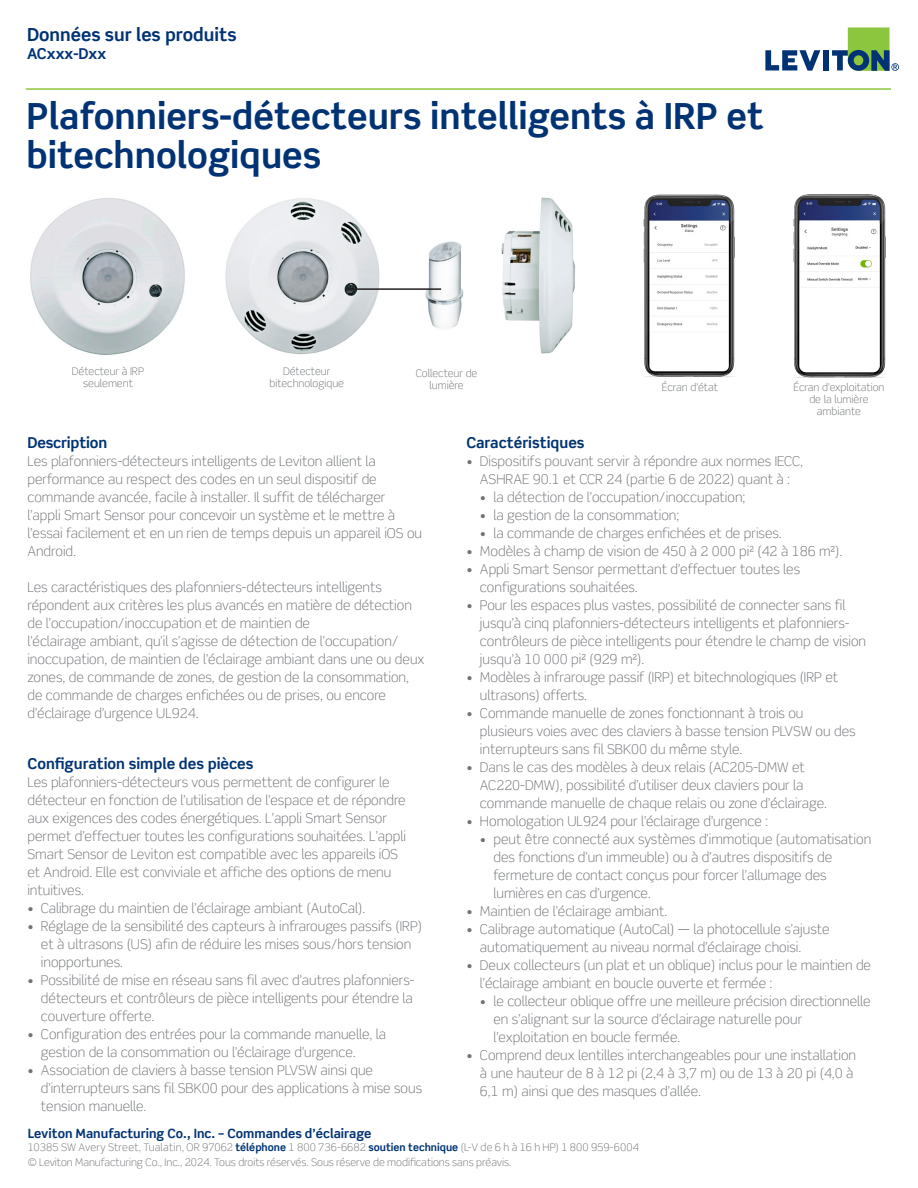
<style>
.page{position:relative;width:918px;height:1188px;background:#fff}
.page>*{position:absolute;margin:0;border:0;box-sizing:border-box;transform-origin:0 0}
.Main_Headline_BIG{font:700 36px/39px "Scene Std";color:#013374}
.t1{font:700 18px "Scene Std";color:#013374}
.Body_Copy{font:700 15px "Scene Std";color:#013374}
.Captions{font:700 15px "Scene Std";color:#013374}
.Body_Copy-2{font:300 13.5px/18px "Scene Std";color:#707276}
.t2{font:700 12.75px "Scene Std";color:#013374}
.t3{font:300 10.5px "Scene Std";color:#707276}
.Captions-2{font:300 10.5px/12px "Scene Std";color:#6f7275;text-align:center}
.s1{font-weight:700;color:#013374}
</style>
<div class="page">
<svg style="left:765px;top:50px;width:55px;height:21px"></svg>
<div style="left:823px;top:50px;width:6px;height:20px;background:#013374"></div>
<svg style="left:832px;top:27px;width:67px;height:44px"></svg>
<hr style="left:26px;top:88px;width:865px;height:2px;background:#8bc63e">
<img style="left:425px;top:241px;width:39px;height:87px">
<img style="left:225px;top:198px;width:155px;height:157px">
<img style="left:501px;top:197px;width:75px;height:157px">
<hr style="left:347px;top:288px;width:94px;height:2px;background:#231f20">
<img style="left:30px;top:198px;width:155px;height:157px">
<img style="left:793px;top:194px;width:93px;height:183px">
<img style="left:643px;top:194px;width:92px;height:183px">
<p class="t1" style="left:27px;top:23px;width:211px">Données sur les produits</p>
<p class="Captions" style="left:27px;top:44px;width:81px">ACxxx-Dxx</p>
<p class="Main_Headline_BIG" style="left:27px;top:96px;width:739px">Plafonniers-détecteurs intelligents à IRP et bitechnologiques</p>
<p class="Captions-2" style="left:72px;top:366px;width:74px">Détecteur à IRP seulement</p>
<p class="Captions-2" style="left:269px;top:366px;width:76px">Détecteur bitechnologique</p>
<p class="Captions-2" style="left:416px;top:368px;width:63px">Collecteur de lumière</p>
<p class="Captions-2" style="left:662px;top:381px;width:58px">Écran d’état</p>
<p class="Captions-2" style="left:793px;top:381px;width:93px">Écran d’exploitation de la lumière ambiante</p>
<p class="Body_Copy" style="left:27px;top:433px;width:81px">Description</p>
<p class="Body_Copy-2" style="left:27px;top:452px;width:396px">Les plafonniers-détecteurs intelligents de Leviton allient la performance au respect des codes en un seul dispositif de commande avancée, facile à installer. Il suffit de télécharger<br>l’appli Smart Sensor pour concevoir un système et le mettre à l’essai facilement et en un rien de temps depuis un appareil iOS ou Android.</p>
<p class="Body_Copy-2" style="left:27px;top:578px;width:386px">Les caractéristiques des plafonniers-détecteurs intelligents répondent aux critères les plus avancés en matière de détection de l’occupation/inoccupation et de maintien de</p>
<p class="Body_Copy-2" style="left:27px;top:632px;width:399px">l’éclairage ambiant, qu’il s’agisse de détection de l’occupation/ inoccupation, de maintien de l’éclairage ambiant dans une ou deux zones, de commande de zones, de gestion de la consommation, de commande de charges enfichées ou de prises, ou encore d’éclairage d’urgence UL924.</p>
<p class="Body_Copy" style="left:27px;top:754px;width:228px">Configuration simple des pièces</p>
<p class="Body_Copy-2" style="left:27px;top:773px;width:380px">Les plafonniers-détecteurs vous permettent de configurer le détecteur en fonction de l’utilisation de l’espace et de répondre aux exigences des codes énergétiques. L’appli Smart Sensor permet d’effectuer toutes les configurations souhaitées. L’appli Smart Sensor de Leviton est compatible avec les appareils iOS et Android. Elle est conviviale et affiche des options de menu intuitives.</p>
<p class="Body_Copy-2" style="left:27px;top:899px;width:339px">• Calibrage du maintien de l’éclairage ambiant (AutoCal).</p>
<p class="Body_Copy-2" style="left:41px;top:917px;width:383px;text-indent:-14px">• Réglage de la sensibilité des capteurs à infrarouges passifs (IRP) et à ultrasons (US) afin de réduire les mises sous/hors tension inopportunes.</p>
<p class="Body_Copy-2" style="left:41px;top:971px;width:375px;text-indent:-14px">• Possibilité de mise en réseau sans fil avec d’autres plafonniers&shy;détecteurs et contrôleurs de pièce intelligents pour étendre la couverture offerte.</p>
<p class="Body_Copy-2" style="left:41px;top:1025px;width:347px;text-indent:-14px">• Configuration des entrées pour la commande manuelle, la gestion de la consommation ou l’éclairage d’urgence.</p>
<p class="Body_Copy-2" style="left:41px;top:1061px;width:383px;text-indent:-14px">• Association de claviers à basse tension PLVSW ainsi que d’interrupteurs sans fil SBK00 pour des applications à mise sous tension manuelle.</p>
<p class="Body_Copy" style="left:466px;top:433px;width:120px">Caractéristiques</p>
<p class="Body_Copy-2" style="left:466px;top:452px;width:338px;text-align:center">• Dispositifs pouvant servir à répondre aux normes IECC,<br>ASHRAE 90.1 et CCR 24 (partie 6 de 2022) quant à :</p>
<p class="Body_Copy-2" style="left:480px;top:488px;width:267px">• la détection de l’occupation/inoccupation;</p>
<p class="Body_Copy-2" style="left:480px;top:506px;width:201px">• la gestion de la consommation;</p>
<p class="Body_Copy-2" style="left:480px;top:524px;width:303px">• la commande de charges enfichées et de prises.</p>
<p class="Body_Copy-2" style="left:466px;top:542px;width:377px">• Modèles à champ de vision de 450 à 2 000 pi2 (42 à 186 m2).</p>
<p class="Body_Copy-2" style="left:480px;top:560px;width:322px;text-indent:-14px">• Appli Smart Sensor permettant d’effectuer toutes les configurations souhaitées.</p>
<p class="Body_Copy-2" style="left:480px;top:596px;width:388px;text-indent:-14px">• Pour les espaces plus vastes, possibilité de connecter sans fil jusqu’à cinq plafonniers-détecteurs intelligents et plafonniers&shy;contrôleurs de pièce intelligents pour étendre le champ de vision jusqu’à 10 000 pi2 (929 m2).</p>
<p class="Body_Copy-2" style="left:480px;top:668px;width:360px;text-indent:-14px">• Modèles à infrarouge passif (IRP) et bitechnologiques (IRP et ultrasons) offerts.</p>
<p class="Body_Copy-2" style="left:480px;top:704px;width:377px;text-indent:-14px">• Commande manuelle de zones fonctionnant à trois ou plusieurs voies avec des claviers à basse tension PLVSW ou des interrupteurs sans fil SBK00 du même style.</p>
<p class="Body_Copy-2" style="left:480px;top:758px;width:349px;text-indent:-14px">• Dans le cas des modèles à deux relais (AC205-DMW et<br>AC220-DMW), possibilité d’utiliser deux claviers pour la commande manuelle de chaque relais ou zone d’éclairage.</p>
<p class="Body_Copy-2" style="left:466px;top:812px;width:303px">• Homologation UL924 pour l’éclairage d’urgence :</p>
<p class="Body_Copy-2" style="left:493px;top:830px;width:379px;text-indent:-14px">• peut être connecté aux systèmes d’immotique (automatisation des fonctions d’un immeuble) ou à d’autres dispositifs de fermeture de contact conçus pour forcer l’allumage des lumières en cas d’urgence.</p>
<p class="Body_Copy-2" style="left:466px;top:902px;width:202px">• Maintien de l’éclairage ambiant.</p>
<p class="Body_Copy-2" style="left:480px;top:920px;width:351px;text-indent:-14px">• Calibrage automatique (AutoCal) — la photocellule s’ajuste automatiquement au niveau normal d’éclairage choisi.</p>
<p class="Body_Copy-2" style="left:480px;top:956px;width:393px;text-indent:-14px">• Deux collecteurs (un plat et un oblique) inclus pour le maintien de l’éclairage ambiant en boucle ouverte et fermée :</p>
<p class="Body_Copy-2" style="left:493px;top:992px;width:379px;text-indent:-14px">• le collecteur oblique offre une meilleure précision directionnelle en s’alignant sur la source d’éclairage naturelle pour l’exploitation en boucle fermée.</p>
<p class="Body_Copy-2" style="left:480px;top:1046px;width:378px;text-indent:-14px">• Comprend deux lentilles interchangeables pour une installation à une hauteur de 8 à 12 pi (2,4 à 3,7 m) ou de 13 à 20 pi (4,0 à<br>6,1 m) ainsi que des masques d’allée.</p>
<p class="t2" style="left:28px;top:1126px;width:345px">Leviton Manufacturing Co., Inc. – Commandes d’éclairage</p>
<p class="t3" style="left:28px;top:1141px;width:613px">10385 SW Avery Street, Tualatin, OR 97062 <span class="s1">téléphone</span> 1 800 736-6682 <span class="s1">soutien technique</span> (L-V de 6 h à 16 h HP) 1 800 959-6004</p>
<p class="t3" style="left:28px;top:1156px;width:485px">© Leviton Manufacturing Co., Inc., 2024. Tous droits réservés. Sous réserve de modifications sans préavis.</p>
</div>
